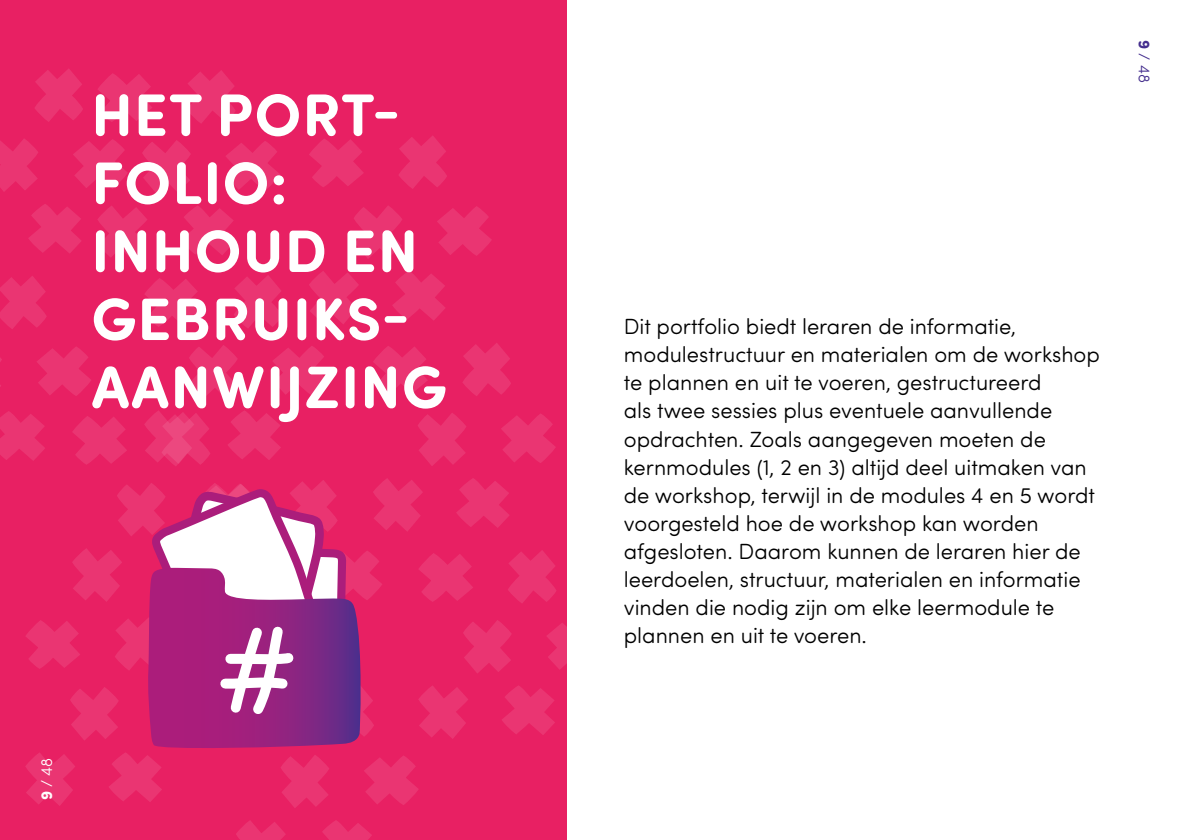
<style>
.page{position:relative;width:1191px;height:840px;background:#fff}
.page>*{position:absolute;margin:0;border:0;box-sizing:border-box;transform-origin:0 0}
.t1{font:700 60px/68px "Sofia Pro Soft";letter-spacing:.02em;color:#fff}
.t2{font:300 22px/28px "Sofia Pro Soft";color:#000}
.t3{font:300 16px "Sofia Pro Soft";color:#fff}
.t4{font:300 16px "Sofia Pro Soft";color:#452f8e}
.s1{font-weight:700}
</style>
<div class="page">
<div style="left:0;top:0;width:567px;height:839px;background:#e82063"></div>
<svg style="left:72px;top:416px;width:55px;height:48px"></svg>
<svg style="left:145px;top:278px;width:54px;height:49px"></svg>
<svg style="left:234px;top:275px;width:48px;height:53px"></svg>
<svg style="left:228px;top:410px;width:53px;height:50px"></svg>
<svg style="left:144px;top:411px;width:66px;height:55px"></svg>
<svg style="left:273px;top:346px;width:54px;height:49px"></svg>
<svg style="left:189px;top:345px;width:48px;height:53px"></svg>
<svg style="left:322px;top:820px;width:50px;height:19px"></svg>
<svg style="left:236px;top:820px;width:50px;height:19px"></svg>
<svg style="left:373px;top:346px;width:55px;height:48px"></svg>
<svg style="left:463px;top:343px;width:48px;height:53px"></svg>
<svg style="left:501px;top:414px;width:55px;height:49px"></svg>
<svg style="left:418px;top:413px;width:48px;height:53px"></svg>
<svg style="left:309px;top:139px;width:55px;height:48px"></svg>
<svg style="left:399px;top:136px;width:48px;height:53px"></svg>
<svg style="left:392px;top:271px;width:53px;height:49px"></svg>
<svg style="left:309px;top:271px;width:50px;height:53px"></svg>
<svg style="left:437px;top:206px;width:55px;height:50px"></svg>
<svg style="left:354px;top:206px;width:48px;height:53px"></svg>
<svg style="left:98px;top:73px;width:54px;height:49px"></svg>
<svg style="left:187px;top:70px;width:48px;height:53px"></svg>
<svg style="left:181px;top:206px;width:53px;height:49px"></svg>
<svg style="left:98px;top:206px;width:49px;height:53px"></svg>
<svg style="left:226px;top:141px;width:54px;height:49px"></svg>
<svg style="left:142px;top:140px;width:49px;height:53px"></svg>
<svg style="left:35px;top:69px;width:48px;height:53px"></svg>
<svg style="left:28px;top:204px;width:53px;height:49px"></svg>
<svg style="left:73px;top:139px;width:55px;height:50px"></svg>
<svg style="left:0;top:139px;width:38px;height:53px"></svg>
<svg style="left:0;top:276px;width:47px;height:53px"></svg>
<svg style="left:0;top:411px;width:45px;height:49px"></svg>
<svg style="left:37px;top:347px;width:54px;height:49px"></svg>
<svg style="left:25px;top:478px;width:542px;height:329px"></svg>
<h1 class="t1" style="left:91px;top:77px;width:357px">HET PORT-<br>FOLIO:<br>INHOUD EN<br>GEBRUIKS-<br>AANWIJZING</h1>
<p class="t3" style="left:36px;top:799px;width:44px;rotate:-90deg"><span class="s1">9</span> / 48</p>
<p class="t4" style="left:1155px;top:40px;width:44px;rotate:90deg"><span class="s1">9</span> / 48</p>
<p class="t2" style="left:624px;top:311px;width:477px">Dit portfolio biedt leraren de informatie, modulestructuur en materialen om de workshop te plannen en uit te voeren, gestructureerd<br>als twee sessies plus eventuele aanvullende opdrachten. Zoals aangegeven moeten de kernmodules (1, 2 en 3) altijd deel uitmaken van de workshop, terwijl in de modules 4 en 5 wordt voorgesteld hoe de workshop kan worden afgesloten. Daarom kunnen de leraren hier de leerdoelen, structuur, materialen en informatie vinden die nodig zijn om elke leermodule te plannen en uit te voeren.</p>
</div>
